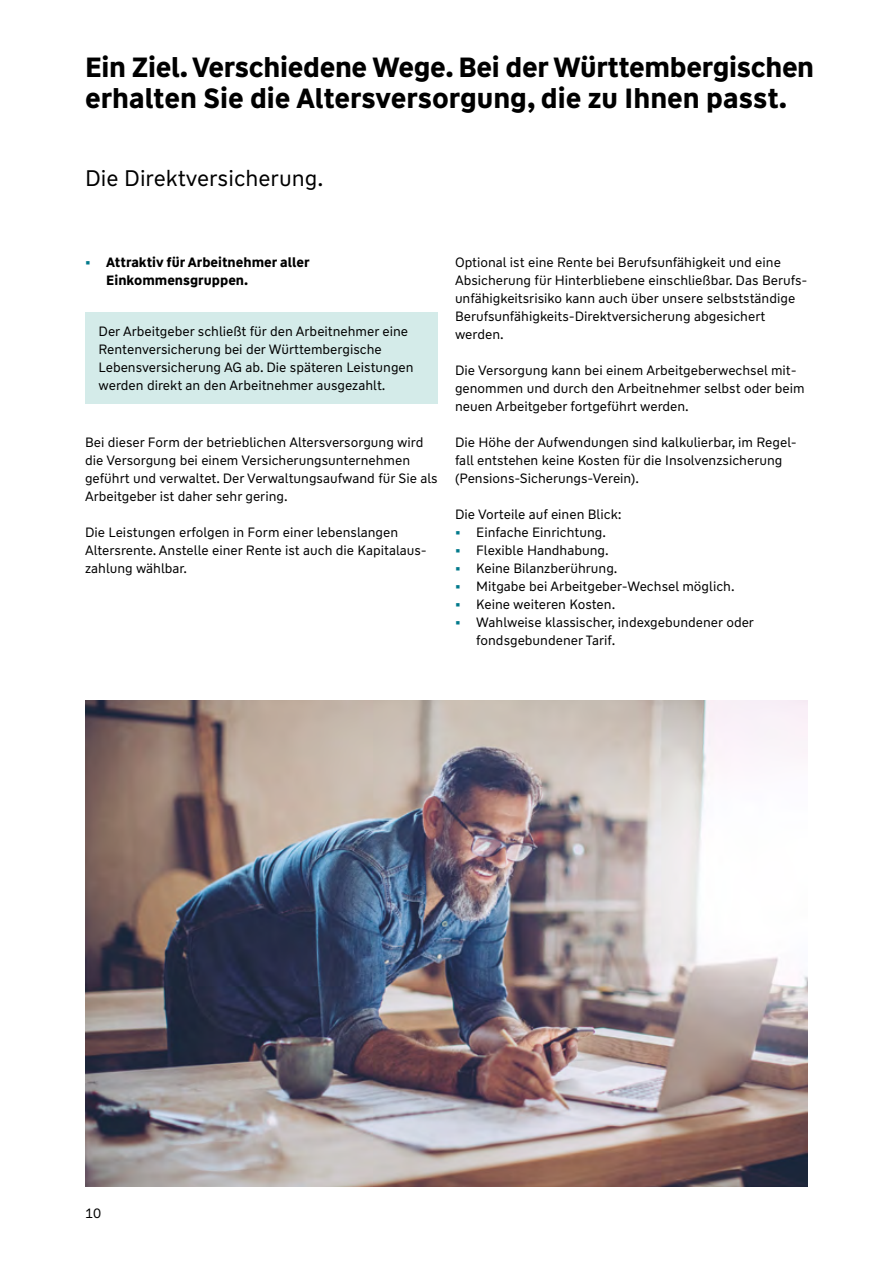
<style>
.page{position:relative;width:893px;height:1263px;background:#fff}
.page>*{position:absolute;margin:0;border:0;box-sizing:border-box;transform-origin:0 0}
.t1{font:700 27.75px/31.5px "WW Type";letter-spacing:-.01em;color:#000}
.t2{font:22.5px "WW Type";color:#000}
.t3{font:13.5px/18px "WW Type";color:#000}
.t4{font:700 13.5px/18px "WW Type";color:#000}
.s1{color:#00798b}
.s2{font-weight:700;color:#00798b}
</style>
<div class="page">
<div style="left:85px;top:312px;width:353px;height:92px;background:#d4ebe9"></div>
<img style="left:85px;top:700px;width:723px;height:486px">
<h1 class="t1" style="left:85px;top:52px;width:731px">Ein Ziel. Verschiedene Wege. Bei der Württembergischen erhalten Sie die Altersversorgung, die zu Ihnen passt.</h1>
<h2 class="t2" style="left:85px;top:164px;width:240px">Die Direktversicherung.</h2>
<p class="t4" style="left:106px;top:253px;width:205px;text-indent:-21px"><span class="s1">•</span> Attraktiv für Arbeitnehmer aller<br>Einkommensgruppen.</p>
<p class="t3" style="left:99px;top:322px;width:317px">Der Arbeitgeber schließt für den Arbeitnehmer eine Rentenversicherung bei der Württembergische Lebensversicherung AG ab. Die späteren Leistungen werden direkt an den Arbeitnehmer ausgezahlt.</p>
<p class="t3" style="left:85px;top:433px;width:354px">Bei dieser Form der betrieblichen Altersversorgung wird die Versorgung bei einem Versicherungsunternehmen geführt und verwaltet. Der Verwaltungsaufwand für Sie als Arbeitgeber ist daher sehr gering.</p>
<p class="t3" style="left:85px;top:523px;width:343px">Die Leistungen erfolgen in Form einer lebenslangen<br>Altersrente. Anstelle einer Rente ist auch die Kapitalaus&shy;zahlung wählbar.</p>
<p class="t3" style="left:455px;top:253px;width:354px">Optional ist eine Rente bei Berufsunfähigkeit und eine Absicherung für Hinterbliebene einschließbar. Das Berufs&shy;unfähigkeitsrisiko kann auch über unsere selbstständige Berufsunfähigkeits-Direktversicherung abgesichert werden.</p>
<p class="t3" style="left:455px;top:361px;width:351px">Die Versorgung kann bei einem Arbeitgeberwechsel mit&shy;genommen und durch den Arbeitnehmer selbst oder beim neuen Arbeitgeber fortgeführt werden.</p>
<p class="t3" style="left:455px;top:433px;width:343px">Die Höhe der Aufwendungen sind kalkulierbar, im Regel&shy;fall entstehen keine Kosten für die Insolvenzsicherung (Pensions-Sicherungs-Verein).</p>
<p class="t3" style="left:455px;top:505px;width:168px">Die Vorteile auf einen Blick:</p>
<p class="t3" style="left:455px;top:523px;width:152px"><span class="s2">•</span> Einfache Einrichtung.</p>
<p class="t3" style="left:455px;top:541px;width:155px"><span class="s2">•</span> Flexible Handhabung.</p>
<p class="t3" style="left:455px;top:559px;width:164px"><span class="s2">•</span> Keine Bilanzberührung.</p>
<p class="t3" style="left:455px;top:577px;width:281px"><span class="s2">•</span> Mitgabe bei Arbeitgeber-Wechsel möglich.</p>
<p class="t3" style="left:455px;top:595px;width:162px"><span class="s2">•</span> Keine weiteren Kosten.</p>
<p class="t3" style="left:476px;top:613px;width:279px;text-indent:-21px"><span class="s2">•</span> Wahlweise klassischer, indexgebundener oder fondsgebundener Tarif.</p>
<p class="t3" style="left:85px;top:1204px;width:18px">10</p>
</div>
